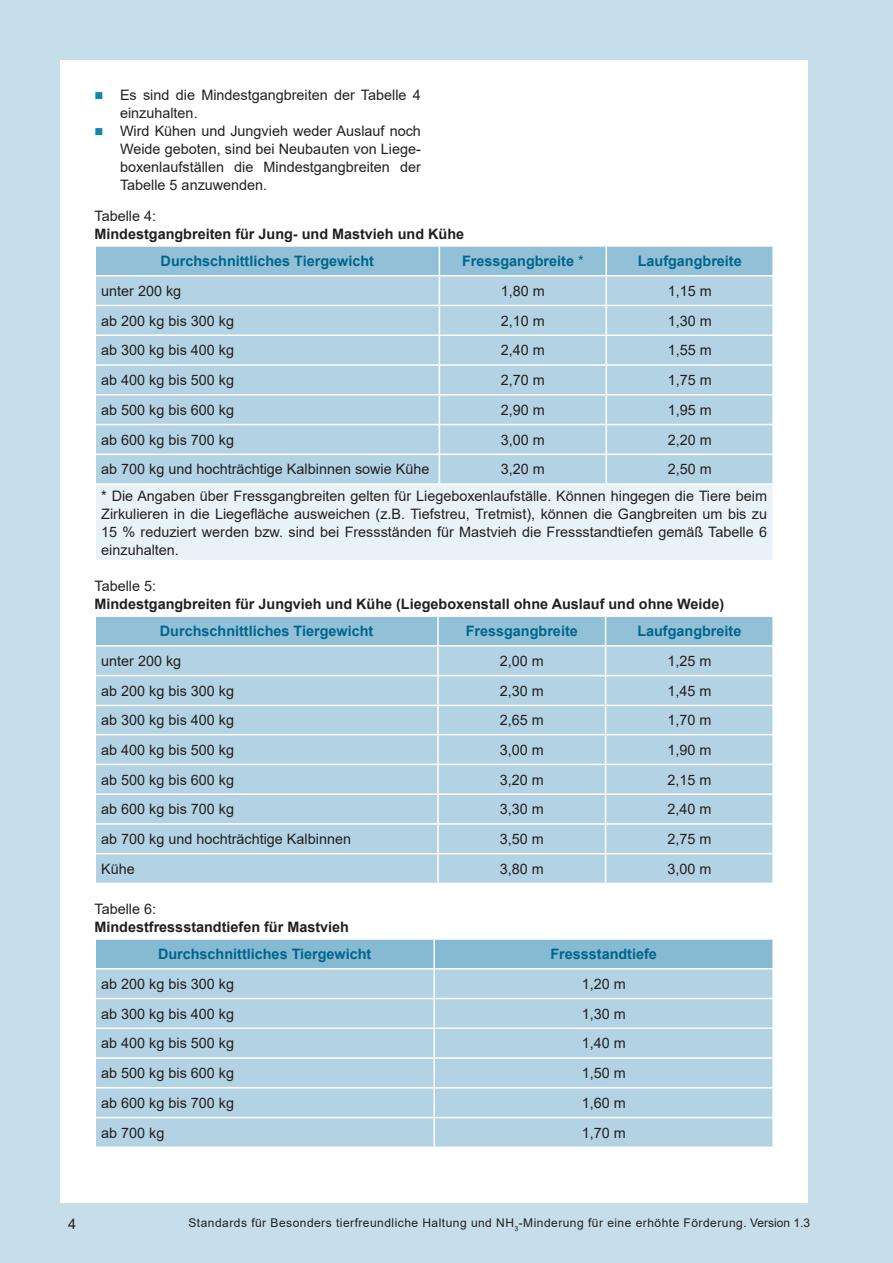
<style>
.page{position:relative;width:893px;height:1263px;background:#fff}
.page>*{position:absolute;margin:0;border:0;box-sizing:border-box;transform-origin:0 0}
.MB_Text_fließend{font:14.4px/18px "Arial";color:#231f20;text-align:justify}
.MB_Zwischenüberschrift{font:14.4px "Arial";color:#231f20}
.MB_Punkt_mit_Einzug{font:14.4px/18px "Arial";color:#231f20}
.MB_Text_fließend-2{font:700 14.4px "Arial";color:#231f20}
.MB_Zwischenüberschrift-2{font:700 14.4px "Arial";color:#00658c}
.MB_Text_fließend-3{font:700 14.4px "Arial";color:#00658c}
.t1{font:12px "Arial";letter-spacing:.04em;color:#231f20}
.s1{color:#0d87ab}
.s2{font-weight:400}
</style>
<div class="page">
<div style="left:808px;top:0;width:85px;height:1263px;background:#c6deea"></div>
<div style="left:0;top:1203px;width:893px;height:60px;background:#c6deea"></div>
<div style="left:0;top:0;width:893px;height:60px;background:#c6deea"></div>
<div style="left:0;top:0;width:60px;height:1263px;background:#c6deea"></div>
<div style="left:95px;top:484px;width:678px;height:77px;background:#e9f3f7"></div>
<svg style="left:95px;top:246px;width:678px;height:237px;background:#b3d3e3"></svg>
<hr style="left:606px;top:454px;width:168px;height:1px;background:#fff">
<hr style="left:605px;top:455px;width:2px;height:28px;background:#fff">
<hr style="left:772px;top:455px;width:2px;height:28px;background:#fff">
<hr style="left:94px;top:483px;width:345px;height:2px;background:#fff">
<hr style="left:94px;top:485px;width:2px;height:75px;background:#fff">
<hr style="left:439px;top:483px;width:167px;height:2px;background:#fff">
<hr style="left:606px;top:483px;width:168px;height:2px;background:#fff">
<hr style="left:772px;top:485px;width:2px;height:75px;background:#fff">
<hr style="left:94px;top:560px;width:345px;height:1px;background:#fff">
<hr style="left:439px;top:560px;width:167px;height:1px;background:#fff">
<hr style="left:606px;top:560px;width:168px;height:1px;background:#fff">
<svg style="left:95px;top:616px;width:678px;height:267px;background:#b4d3e4"></svg>
<hr style="left:772px;top:854px;width:2px;height:29px;background:#fff">
<div style="left:96px;top:940px;width:676px;height:28px;background:#85bad2"></div>
<div style="left:96px;top:969px;width:676px;height:177px;background:#b3d3e4"></div>
<hr style="left:433px;top:940px;width:2px;height:28px;background:#fff">
<hr style="left:433px;top:969px;width:2px;height:29px;background:#fff">
<hr style="left:94px;top:998px;width:340px;height:1px;background:#fff">
<hr style="left:434px;top:998px;width:340px;height:1px;background:#fff">
<hr style="left:433px;top:999px;width:2px;height:28px;background:#fff">
<hr style="left:94px;top:1027px;width:340px;height:2px;background:#fff">
<hr style="left:434px;top:1027px;width:340px;height:2px;background:#fff">
<hr style="left:433px;top:1029px;width:2px;height:28px;background:#fff">
<hr style="left:94px;top:1057px;width:340px;height:2px;background:#fff">
<hr style="left:434px;top:1057px;width:340px;height:2px;background:#fff">
<hr style="left:433px;top:1059px;width:2px;height:28px;background:#fff">
<hr style="left:94px;top:1087px;width:340px;height:1px;background:#fff">
<hr style="left:434px;top:1087px;width:340px;height:1px;background:#fff">
<hr style="left:433px;top:1088px;width:2px;height:29px;background:#fff">
<hr style="left:94px;top:1117px;width:340px;height:1px;background:#fff">
<hr style="left:434px;top:1117px;width:340px;height:1px;background:#fff">
<hr style="left:433px;top:1118px;width:2px;height:28px;background:#fff">
<p class="MB_Punkt_mit_Einzug" style="left:120px;top:86px;width:302px;text-indent:-26px"><span class="s1">■</span> Es sind die Mindestgangbreiten der Tabelle 4 einzuhalten.</p>
<p class="MB_Punkt_mit_Einzug" style="left:120px;top:122px;width:302px;text-align:justify;text-indent:-26px"><span class="s1">■</span> Wird Kühen und Jungvieh weder Auslauf noch Weide geboten, sind bei Neubauten von Liege&shy;boxenlaufställen die Mindestgangbreiten der Tabelle 5 anzuwenden.</p>
<p class="MB_Text_fließend" style="left:94px;top:207px;width:63px">Tabelle 4:</p>
<p class="MB_Text_fließend-2" style="left:94px;top:224px;width:371px">Mindestgangbreiten für Jung- und Mastvieh und Kühe</p>
<p class="MB_Zwischenüberschrift-2" style="left:161px;top:251px;width:215px">Durchschnittliches Tiergewicht</p>
<p class="MB_Text_fließend-3" style="left:462px;top:251px;width:123px">Fressgangbreite <span class="s2">*</span></p>
<p class="MB_Zwischenüberschrift-2" style="left:638px;top:251px;width:106px">Laufgangbreite</p>
<p class="MB_Zwischenüberschrift" style="left:101px;top:281px;width:82px">unter 200 kg</p>
<p class="MB_Text_fließend" style="left:501px;top:282px;width:46px">1,80 m</p>
<p class="MB_Zwischenüberschrift" style="left:668px;top:281px;width:46px">1,15 m</p>
<p class="MB_Zwischenüberschrift" style="left:101px;top:311px;width:134px">ab 200 kg bis 300 kg</p>
<p class="MB_Text_fließend" style="left:501px;top:311px;width:46px">2,10 m</p>
<p class="MB_Zwischenüberschrift" style="left:668px;top:311px;width:46px">1,30 m</p>
<p class="MB_Zwischenüberschrift" style="left:101px;top:340px;width:134px">ab 300 kg bis 400 kg</p>
<p class="MB_Text_fließend" style="left:501px;top:341px;width:46px">2,40 m</p>
<p class="MB_Zwischenüberschrift" style="left:668px;top:340px;width:46px">1,55 m</p>
<p class="MB_Zwischenüberschrift" style="left:101px;top:370px;width:134px">ab 400 kg bis 500 kg</p>
<p class="MB_Text_fließend" style="left:501px;top:371px;width:46px">2,70 m</p>
<p class="MB_Zwischenüberschrift" style="left:668px;top:370px;width:46px">1,75 m</p>
<p class="MB_Zwischenüberschrift" style="left:101px;top:400px;width:134px">ab 500 kg bis 600 kg</p>
<p class="MB_Text_fließend" style="left:501px;top:401px;width:46px">2,90 m</p>
<p class="MB_Zwischenüberschrift" style="left:668px;top:400px;width:46px">1,95 m</p>
<p class="MB_Zwischenüberschrift" style="left:101px;top:430px;width:134px">ab 600 kg bis 700 kg</p>
<p class="MB_Text_fließend" style="left:501px;top:430px;width:46px">3,00 m</p>
<p class="MB_Zwischenüberschrift" style="left:668px;top:430px;width:46px">2,20 m</p>
<p class="MB_Zwischenüberschrift" style="left:101px;top:459px;width:330px">ab 700 kg und hochträchtige Kalbinnen sowie Kühe</p>
<p class="MB_Text_fließend" style="left:501px;top:460px;width:46px">3,20 m</p>
<p class="MB_Zwischenüberschrift" style="left:668px;top:459px;width:46px">2,50 m</p>
<p class="MB_Text_fließend" style="left:101px;top:486px;width:667px">* Die Angaben über Fressgangbreiten gelten für Liegeboxenlaufställe. Können hingegen die Tiere beim Zirkulieren in die Liegefläche ausweichen (z.B. Tiefstreu, Tretmist), können die Gangbreiten um bis zu 15 % reduziert werden bzw. sind bei Fressständen für Mastvieh die Fressstandtiefen gemäß Tabelle 6 einzuhalten.</p>
<p class="MB_Text_fließend" style="left:94px;top:577px;width:63px">Tabelle 5:</p>
<p class="MB_Text_fließend-2" style="left:94px;top:594px;width:631px">Mindestgangbreiten für Jungvieh und Kühe (Liegeboxenstall ohne Auslauf und ohne Weide)</p>
<p class="MB_Zwischenüberschrift-2" style="left:160px;top:621px;width:215px">Durchschnittliches Tiergewicht</p>
<p class="MB_Text_fließend-3" style="left:466px;top:621px;width:114px">Fressgangbreite</p>
<p class="MB_Zwischenüberschrift-2" style="left:637px;top:621px;width:106px">Laufgangbreite</p>
<p class="MB_Zwischenüberschrift" style="left:101px;top:651px;width:82px">unter 200 kg</p>
<p class="MB_Text_fließend" style="left:500px;top:652px;width:46px">2,00 m</p>
<p class="MB_Zwischenüberschrift" style="left:667px;top:651px;width:46px">1,25 m</p>
<p class="MB_Zwischenüberschrift" style="left:101px;top:681px;width:134px">ab 200 kg bis 300 kg</p>
<p class="MB_Text_fließend" style="left:500px;top:682px;width:46px">2,30 m</p>
<p class="MB_Zwischenüberschrift" style="left:667px;top:681px;width:46px">1,45 m</p>
<p class="MB_Zwischenüberschrift" style="left:101px;top:710px;width:134px">ab 300 kg bis 400 kg</p>
<p class="MB_Text_fließend" style="left:500px;top:711px;width:46px">2,65 m</p>
<p class="MB_Zwischenüberschrift" style="left:667px;top:710px;width:46px">1,70 m</p>
<p class="MB_Zwischenüberschrift" style="left:101px;top:740px;width:134px">ab 400 kg bis 500 kg</p>
<p class="MB_Text_fließend" style="left:500px;top:741px;width:46px">3,00 m</p>
<p class="MB_Zwischenüberschrift" style="left:667px;top:740px;width:46px">1,90 m</p>
<p class="MB_Zwischenüberschrift" style="left:101px;top:769px;width:134px">ab 500 kg bis 600 kg</p>
<p class="MB_Text_fließend" style="left:500px;top:770px;width:46px">3,20 m</p>
<p class="MB_Zwischenüberschrift" style="left:667px;top:769px;width:46px">2,15 m</p>
<p class="MB_Zwischenüberschrift" style="left:101px;top:799px;width:134px">ab 600 kg bis 700 kg</p>
<p class="MB_Text_fließend" style="left:500px;top:800px;width:46px">3,30 m</p>
<p class="MB_Zwischenüberschrift" style="left:667px;top:799px;width:46px">2,40 m</p>
<p class="MB_Zwischenüberschrift" style="left:101px;top:829px;width:251px">ab 700 kg und hochträchtige Kalbinnen</p>
<p class="MB_Text_fließend" style="left:500px;top:830px;width:46px">3,50 m</p>
<p class="MB_Zwischenüberschrift" style="left:667px;top:829px;width:46px">2,75 m</p>
<p class="MB_Zwischenüberschrift" style="left:101px;top:859px;width:35px">Kühe</p>
<p class="MB_Text_fließend" style="left:500px;top:860px;width:46px">3,80 m</p>
<p class="MB_Zwischenüberschrift" style="left:667px;top:859px;width:46px">3,00 m</p>
<p class="MB_Text_fließend" style="left:94px;top:900px;width:63px">Tabelle 6:</p>
<p class="MB_Text_fließend-2" style="left:94px;top:917px;width:256px">Mindestfressstandtiefen für Mastvieh</p>
<p class="MB_Zwischenüberschrift-2" style="left:158px;top:944px;width:215px">Durchschnittliches Tiergewicht</p>
<p class="MB_Text_fließend-3" style="left:550px;top:944px;width:108px">Fressstandtiefe</p>
<p class="MB_Zwischenüberschrift" style="left:101px;top:974px;width:134px">ab 200 kg bis 300 kg</p>
<p class="MB_Text_fließend" style="left:582px;top:975px;width:46px">1,20 m</p>
<p class="MB_Zwischenüberschrift" style="left:101px;top:1004px;width:134px">ab 300 kg bis 400 kg</p>
<p class="MB_Text_fließend" style="left:582px;top:1004px;width:46px">1,30 m</p>
<p class="MB_Zwischenüberschrift" style="left:101px;top:1033px;width:134px">ab 400 kg bis 500 kg</p>
<p class="MB_Text_fließend" style="left:582px;top:1034px;width:46px">1,40 m</p>
<p class="MB_Zwischenüberschrift" style="left:101px;top:1063px;width:134px">ab 500 kg bis 600 kg</p>
<p class="MB_Text_fließend" style="left:582px;top:1064px;width:46px">1,50 m</p>
<p class="MB_Zwischenüberschrift" style="left:101px;top:1093px;width:134px">ab 600 kg bis 700 kg</p>
<p class="MB_Text_fließend" style="left:582px;top:1094px;width:46px">1,60 m</p>
<p class="MB_Zwischenüberschrift" style="left:101px;top:1123px;width:65px">ab 700 kg</p>
<p class="MB_Text_fließend" style="left:582px;top:1123px;width:46px">1,70 m</p>
<p class="MB_Text_fließend" style="left:68px;top:1215px;width:10px">4</p>
<p class="t1" style="left:188px;top:1214px;width:623px">Standards für Besonders tierfreundliche Haltung und NH<sub>3</sub>-Minderung für eine erhöhte Förderung. Version 1.3</p>
</div>
